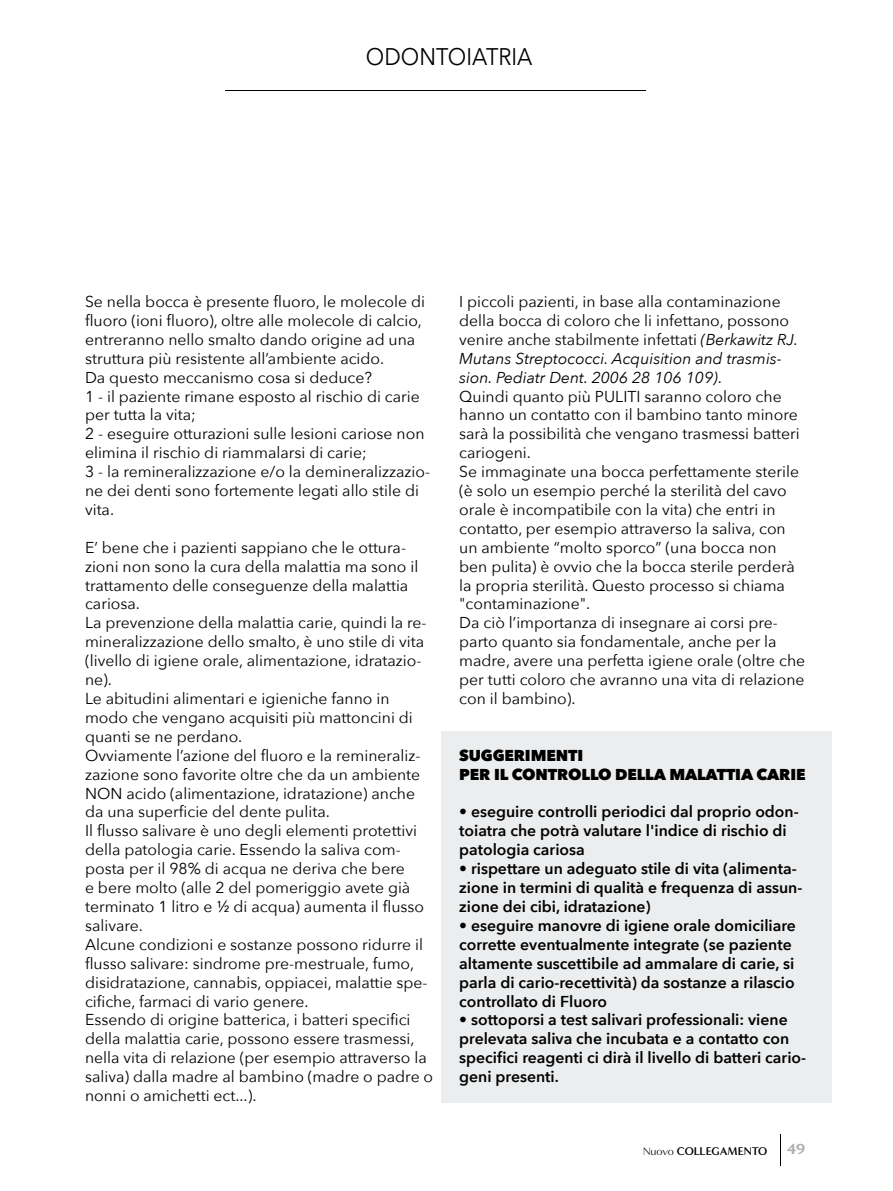
<style>
.page{position:relative;width:893px;height:1191px;background:#fff}
.page>*{position:absolute;margin:0;border:0;box-sizing:border-box;transform-origin:0 0}
.t1{font:24px "Avenir Next";color:#000;scale:.91 1}
.t2{font:15.75px/18.9px "Avenir Next";color:#000}
.t3{font:600 15.75px/18.9px "Avenir Next";color:#000}
.t4{font:800 15.75px/18.9px "Avenir Next";letter-spacing:-.01em;color:#000}
.t5{font:900 15px "Minerva Modern";color:#afb1b4}
.t6{font:700 11.4px "Minerva Modern";letter-spacing:-.015em;color:#000}
.s1{font-style:italic}
.s2{font-weight:400;font-size:11.25px}
</style>
<div class="page">
<div style="left:441px;top:731px;width:390px;height:371px;background:#ecedee"></div>
<hr style="left:780px;top:1134px;width:1px;height:31px;background:#000">
<hr style="left:225px;top:90px;width:421px;height:1px;background:#000">
<h1 class="t1" style="left:366px;top:36px;width:184px">ODONTOIATRIA</h1>
<p class="t2" style="left:85px;top:291px;width:346px">Se nella bocca è presente fluoro, le molecole di fluoro (ioni fluoro), oltre alle molecole di calcio, entreranno nello smalto dando origine ad una struttura più resistente all’ambiente acido.<br>Da questo meccanismo cosa si deduce?<br>1 - il paziente rimane esposto al rischio di carie per tutta la vita;<br>2 - eseguire otturazioni sulle lesioni cariose non elimina il rischio di riammalarsi di carie;<br>3 - la remineralizzazione e/o la demineralizzazio&shy;ne dei denti sono fortemente legati allo stile di vita.</p>
<p class="t2" style="left:85px;top:537px;width:350px">E’ bene che i pazienti sappiano che le ottura&shy;zioni non sono la cura della malattia ma sono il trattamento delle conseguenze della malattia cariosa.<br>La prevenzione della malattia carie, quindi la re&shy;mineralizzazione dello smalto, è uno stile di vita (livello di igiene orale, alimentazione, idratazio&shy;ne).<br>Le abitudini alimentari e igieniche fanno in modo che vengano acquisiti più mattoncini di quanti se ne perdano.<br>Ovviamente l’azione del fluoro e la remineraliz&shy;zazione sono favorite oltre che da un ambiente NON acido (alimentazione, idratazione) anche da una superficie del dente pulita.<br>Il flusso salivare è uno degli elementi protettivi della patologia carie. Essendo la saliva com&shy;posta per il 98% di acqua ne deriva che bere<br>e bere molto (alle 2 del pomeriggio avete già terminato 1 litro e ½ di acqua) aumenta il flusso salivare.<br>Alcune condizioni e sostanze possono ridurre il flusso salivare: sindrome pre-mestruale, fumo, disidratazione, cannabis, oppiacei, malattie spe&shy;cifiche, farmaci di vario genere.<br>Essendo di origine batterica, i batteri specifici della malattia carie, possono essere trasmessi, nella vita di relazione (per esempio attraverso la saliva) dalla madre al bambino (madre o padre o nonni o amichetti ect...).</p>
<p class="t2" style="left:459px;top:291px;width:347px">I piccoli pazienti, in base alla contaminazione della bocca di coloro che li infettano, possono venire anche stabilmente infettati <span class="s1">(Berkawitz RJ.<br>Mutans Streptococci. Acquisition and trasmis&shy;sion. Pediatr Dent. 2006 28 106 109)</span>.<br>Quindi quanto più PULITI saranno coloro che hanno un contatto con il bambino tanto minore sarà la possibilità che vengano trasmessi batteri cariogeni.<br>Se immaginate una bocca perfettamente sterile (è solo un esempio perché la sterilità del cavo orale è incompatibile con la vita) che entri in contatto, per esempio attraverso la saliva, con un ambiente “molto sporco” (una bocca non ben pulita) è ovvio che la bocca sterile perderà la propria sterilità. Questo processo si chiama "contaminazione".<br>Da ciò l’importanza di insegnare ai corsi pre&shy;parto quanto sia fondamentale, anche per la madre, avere una perfetta igiene orale (oltre che per tutti coloro che avranno una vita di relazione con il bambino).</p>
<p class="t4" style="left:459px;top:745px;width:348px">SUGGERIMENTI<br>PER IL CONTROLLO DELLA MALATTIA CARIE</p>
<p class="t3" style="left:459px;top:802px;width:341px">• eseguire controlli periodici dal proprio odon&shy;toiatra che potrà valutare l'indice di rischio di patologia cariosa</p>
<p class="t3" style="left:459px;top:859px;width:345px">• rispettare un adeguato stile di vita (alimenta&shy;zione in termini di qualità e frequenza di assun&shy;zione dei cibi, idratazione)</p>
<p class="t3" style="left:459px;top:915px;width:338px">• eseguire manovre di igiene orale domiciliare corrette eventualmente integrate (se paziente altamente suscettibile ad ammalare di carie, si parla di cario-recettività) da sostanze a rilascio controllato di Fluoro</p>
<p class="t3" style="left:459px;top:1010px;width:348px">• sottoporsi a test salivari professionali: viene prelevata saliva che incubata e a contatto con specifici reagenti ci dirà il livello di batteri cario&shy;geni presenti.</p>
<p class="t6" style="left:643px;top:1144px;width:126px"><span class="s2">Nuovo</span> COLLEGAMENTO</p>
<p class="t5" style="left:787px;top:1140px;width:20px">49</p>
</div>
